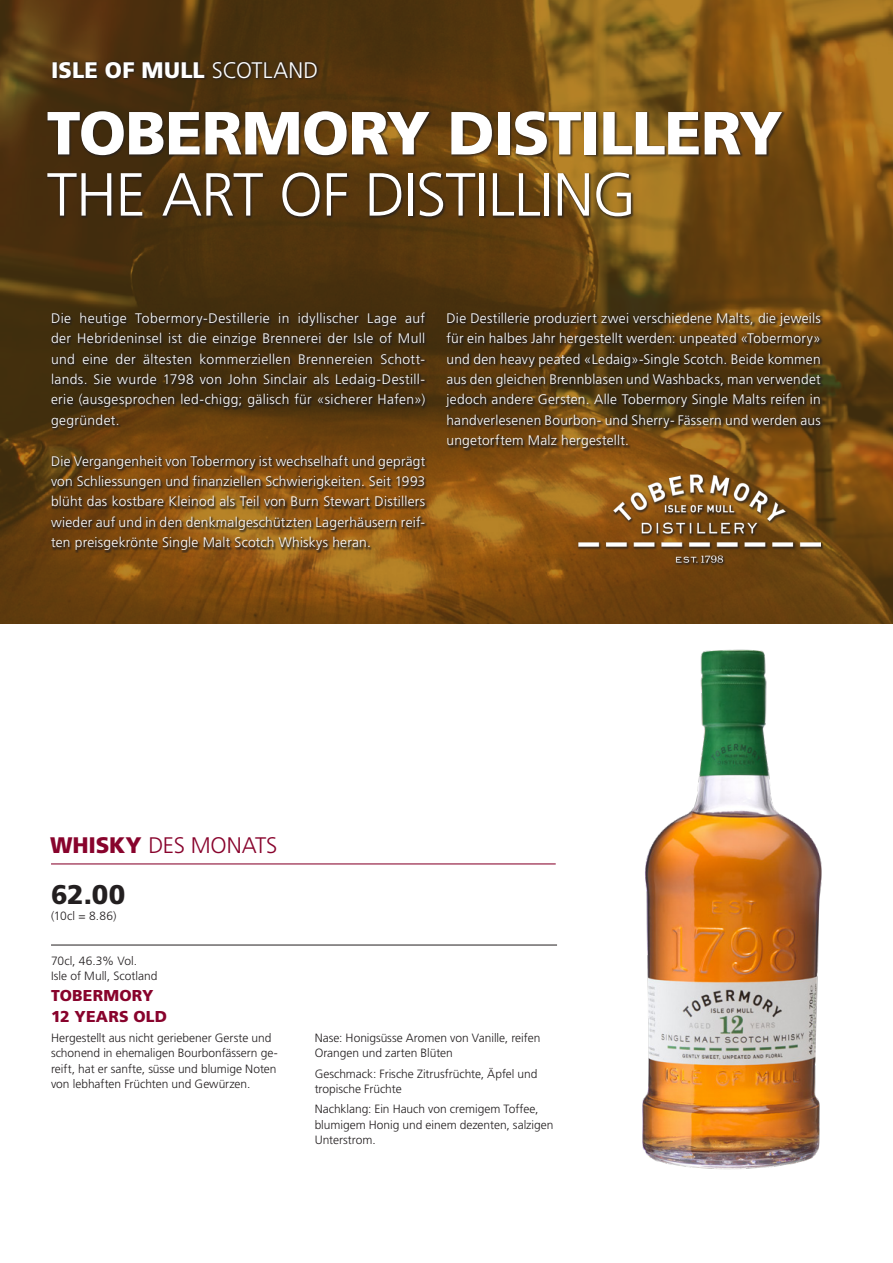
<style>
.page{position:relative;width:893px;height:1263px;background:#fff}
.page>*{position:absolute;margin:0;border:0;box-sizing:border-box;transform-origin:0 0}
.t1{font:900 60.75px "Frutiger LT Std";letter-spacing:-.02em;color:#fff}
.t2{font:300 60.75px "Frutiger LT Std";letter-spacing:-.015em;color:#fff}
.t3{font:900 27px "Frutiger LT Std";color:#231f20}
.t4{font:900 22.5px "Frutiger LT Std";letter-spacing:.005em;color:#fff}
.t5{font:300 22.5px "Frutiger LT Std";letter-spacing:-.01em;color:#88032c}
.t6{font:900 15.75px/20.4px "Frutiger LT Std";letter-spacing:.01em;color:#88032c}
.t7{font:300 13.8px/20.4px "Frutiger LT Std";letter-spacing:.02em;color:#fff;text-align:justify}
.t8{font:300 12px/15.3px "Frutiger LT Std";letter-spacing:-.005em;color:#231f20}
.s1{font-weight:300}
.s2{font-weight:900}
</style>
<div class="page">
<hr style="left:51px;top:945px;width:506px;height:1px;background:#231f20">
<img style="left:642px;top:649px;width:180px;height:521px">
<hr style="left:51px;top:863px;width:505px;height:1px;background:#88032c">
<img style="left:0;top:0;width:893px;height:624px">
<div style="left:46px;top:60px;width:740px;height:160px;background:#231f20;opacity:.7"></div>
<div style="left:577px;top:473px;width:247px;height:92px;background:#231f20;opacity:.7"></div>
<img style="left:578px;top:553px;width:243px;height:9px">
<div style="left:50px;top:311px;width:774px;height:242px;background:#231f20;opacity:.7"></div>
<h3 class="t4" style="left:51px;top:56px;width:269px">ISLE OF MULL <span class="s1">SCOTLAND</span></h3>
<h1 class="t1" style="left:47px;top:96px;width:737px">TOBERMORY DISTILLERY</h1>
<h1 class="t2" style="left:47px;top:160px;width:591px">THE ART OF DISTILLING</h1>
<p class="t7" style="left:51px;top:308px;width:376px">Die heutige Tobermory-Destillerie in idyllischer Lage auf der Hebrideninsel ist die einzige Brennerei der Isle of Mull und eine der ältesten kommerziellen Brennereien Schott&shy;lands. Sie wurde 1798 von John Sinclair als Ledaig-Destill&shy;erie (ausgesprochen led-chigg; gälisch für «sicherer Hafen») gegründet.</p>
<p class="t7" style="left:51px;top:451px;width:376px">Die Vergangenheit von Tobermory ist wechselhaft und geprägt von Schliessungen und finanziellen Schwierigkeiten. Seit 1993 blüht das kostbare Kleinod als Teil von Burn Stewart Distillers wieder auf und in den denkmalgeschützten Lagerhäusern reif&shy;ten preisgekrönte Single Malt Scotch Whiskys heran.</p>
<p class="t7" style="left:446px;top:308px;width:376px">Die Destillerie produziert zwei verschiedene Malts, die jeweils für ein halbes Jahr hergestellt werden: unpeated «Tobermory» und den heavy peated «Ledaig»-Single Scotch. Beide kommen aus den gleichen Brennblasen und Washbacks, man verwendet jedoch andere Gersten. Alle Tobermory Single Malts reifen in handverlesenen Bourbon- und Sherry- Fässern und werden aus ungetorftem Malz hergestellt.</p>
<h3 class="t5" style="left:50px;top:833px;width:229px"><span class="s2">WHISKY</span> DES MONATS</h3>
<h2 class="t3" style="left:51px;top:878px;width:76px">62.00</h2>
<p class="t8" style="left:51px;top:908px;width:67px">(10cl = 8.86)</p>
<p class="t8" style="left:51px;top:953px;width:108px">70cl, 46.3% Vol.<br>Isle of Mull, Scotland</p>
<p class="t6" style="left:51px;top:985px;width:117px">TOBERMORY<br>12 YEARS OLD</p>
<p class="t8" style="left:51px;top:1030px;width:228px">Hergestellt aus nicht geriebener Gerste und schonend in ehemaligen Bourbonfässern ge&shy;reift, hat er sanfte, süsse und blumige Noten von lebhaften Früchten und Gewürzen.</p>
<p class="t8" style="left:315px;top:1030px;width:227px">Nase: Honigsüsse Aromen von Vanille, reifen<br>Orangen und zarten Blüten</p>
<p class="t8" style="left:315px;top:1066px;width:224px">Geschmack: Frische Zitrusfrüchte, Äpfel und tropische Früchte</p>
<p class="t8" style="left:315px;top:1102px;width:240px">Nachklang: Ein Hauch von cremigem Toffee, blumigem Honig und einem dezenten, salzigen<br>Unterstrom.</p>
</div>
